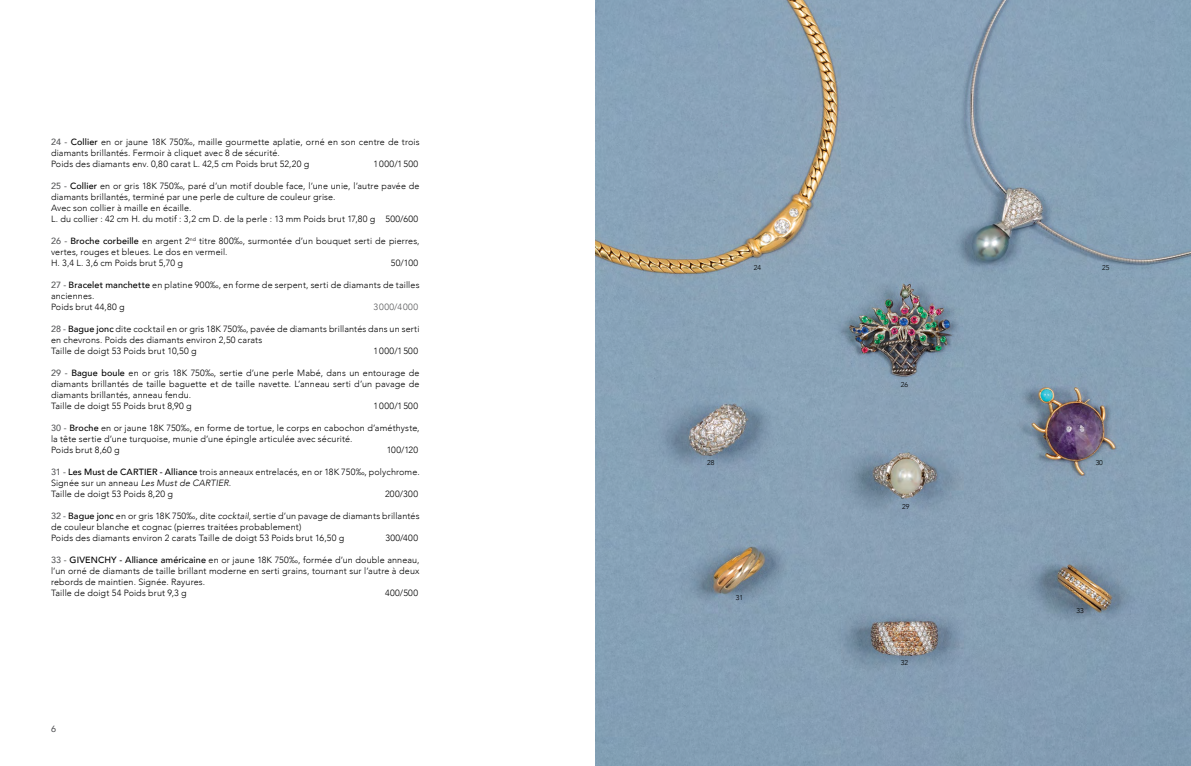
<style>
.page{position:relative;width:1191px;height:766px;background:#fff}
.page>*{position:absolute;margin:0;border:0;box-sizing:border-box;transform-origin:0 0}
.t1{font:300 9px/11px "Avenir";letter-spacing:.015em;color:#000}
.t2{font:300 9px "Avenir";letter-spacing:.055em;color:#000}
.t3{font:300 9px "Avenir";letter-spacing:.055em;color:#58595b}
.t4{font:500 9px "Avenir";color:#58595b}
.t5{font:300 7px "Avenir";color:#000}
.s1{font-weight:500;color:#58595b}
.s2{font-weight:500}
.s3{font-style:italic}
</style>
<div class="page">
<img style="left:595px;top:0;width:596px;height:765px">
<p class="t1" style="left:51px;top:136px;width:370px"><span class="s1">24 -</span> <span class="s2">Collier</span> en or jaune 18K 750‰, maille gourmette aplatie, orné en son centre de trois diamants brillantés. Fermoir à cliquet avec 8 de sécurité.<br>Poids des diamants env. 0,80 carat L. 42,5 cm Poids brut 52,20 g</p>
<p class="t2" style="left:373px;top:158px;width:46px">1000/1500</p>
<p class="t1" style="left:51px;top:180px;width:370px"><span class="s1">25 -</span> <span class="s2">Collier</span> en or gris 18K 750‰, paré d’un motif double face, l’une unie, l’autre pavée de diamants brillantés, terminé par une perle de culture de couleur grise.<br>Avec son collier à maille en écaille.<br>L. du collier : 42 cm H. du motif : 3,2 cm D. de la perle : 13 mm Poids brut 17,80 g 500/600</p>
<p class="t1" style="left:51px;top:235px;width:370px"><span class="s1">26 -</span> <span class="s2">Broche corbeille</span> en argent 2<sup>nd</sup> titre 800‰, surmontée d’un bouquet serti de pierres, vertes, rouges et bleues. Le dos en vermeil.<br>H. 3,4 L. 3,6 cm Poids brut 5,70 g</p>
<p class="t1" style="left:391px;top:257px;width:29px">50/100</p>
<p class="t1" style="left:51px;top:279px;width:370px"><span class="s1">27 -</span> <span class="s2">Bracelet manchette</span> en platine 900‰, en forme de serpent, serti de diamants de tailles anciennes.<br>Poids brut 44,80 g</p>
<p class="t3" style="left:373px;top:301px;width:46px">3000/4000</p>
<p class="t1" style="left:51px;top:323px;width:370px"><span class="s1">28 -</span> <span class="s2">Bague jonc</span> dite cocktail en or gris 18K 750‰, pavée de diamants brillantés dans un serti en chevrons. Poids des diamants environ 2,50 carats<br>Taille de doigt 53 Poids brut 10,50 g</p>
<p class="t2" style="left:373px;top:345px;width:46px">1000/1500</p>
<p class="t1" style="left:51px;top:367px;width:370px"><span class="s1">29 -</span> <span class="s2">Bague boule</span> en or gris 18K 750‰, sertie d’une perle Mabé, dans un entourage de diamants brillantés de taille baguette et de taille navette. L’anneau serti d’un pavage de diamants brillantés, anneau fendu.<br>Taille de doigt 55 Poids brut 8,90 g</p>
<p class="t2" style="left:373px;top:400px;width:46px">1000/1500</p>
<p class="t1" style="left:51px;top:422px;width:370px"><span class="s1">30 -</span> <span class="s2">Broche</span> en or jaune 18K 750‰, en forme de tortue, le corps en cabochon d’améthyste, la tête sertie d’une turquoise, munie d’une épingle articulée avec sécurité.<br>Poids brut 8,60 g</p>
<p class="t1" style="left:387px;top:444px;width:33px">100/120</p>
<p class="t1" style="left:51px;top:466px;width:370px"><span class="s1">31 -</span> <span class="s2">Les Must de CARTIER - Alliance</span> trois anneaux entrelacés, en or 18K 750‰, polychrome.<br>Signée sur un anneau <span class="s3">Les Must de CARTIER.<br></span>Taille de doigt 53 Poids 8,20 g</p>
<p class="t1" style="left:385px;top:488px;width:35px">200/300</p>
<p class="t1" style="left:51px;top:510px;width:370px"><span class="s1">32 -</span> <span class="s2">Bague jonc</span> en or gris 18K 750‰, dite <span class="s3">cocktail</span>, sertie d’un pavage de diamants brillantés de couleur blanche et cognac (pierres traitées probablement)<br>Poids des diamants environ 2 carats Taille de doigt 53 Poids brut 16,50 g</p>
<p class="t1" style="left:385px;top:532px;width:34px">300/400</p>
<p class="t1" style="left:51px;top:554px;width:370px"><span class="s1">33 -</span> <span class="s2">GIVENCHY - Alliance américaine</span> en or jaune 18K 750‰, formée d’un double anneau, l’un orné de diamants de taille brillant moderne en serti grains, tournant sur l’autre à deux rebords de maintien. Signée. Rayures.<br>Taille de doigt 54 Poids brut 9,3 g</p>
<p class="t1" style="left:385px;top:587px;width:35px">400/500</p>
<p class="t4" style="left:51px;top:721px;width:7px">6</p>
<p class="t5" style="left:754px;top:263px;width:9px">24</p>
<p class="t5" style="left:707px;top:458px;width:9px">28</p>
<p class="t5" style="left:735px;top:593px;width:9px">31</p>
<p class="t5" style="left:900px;top:380px;width:9px">26</p>
<p class="t5" style="left:902px;top:502px;width:9px">29</p>
<p class="t5" style="left:900px;top:658px;width:9px">32</p>
<p class="t5" style="left:1102px;top:263px;width:9px">25</p>
<p class="t5" style="left:1095px;top:458px;width:9px">30</p>
<p class="t5" style="left:1076px;top:606px;width:9px">33</p>
</div>
